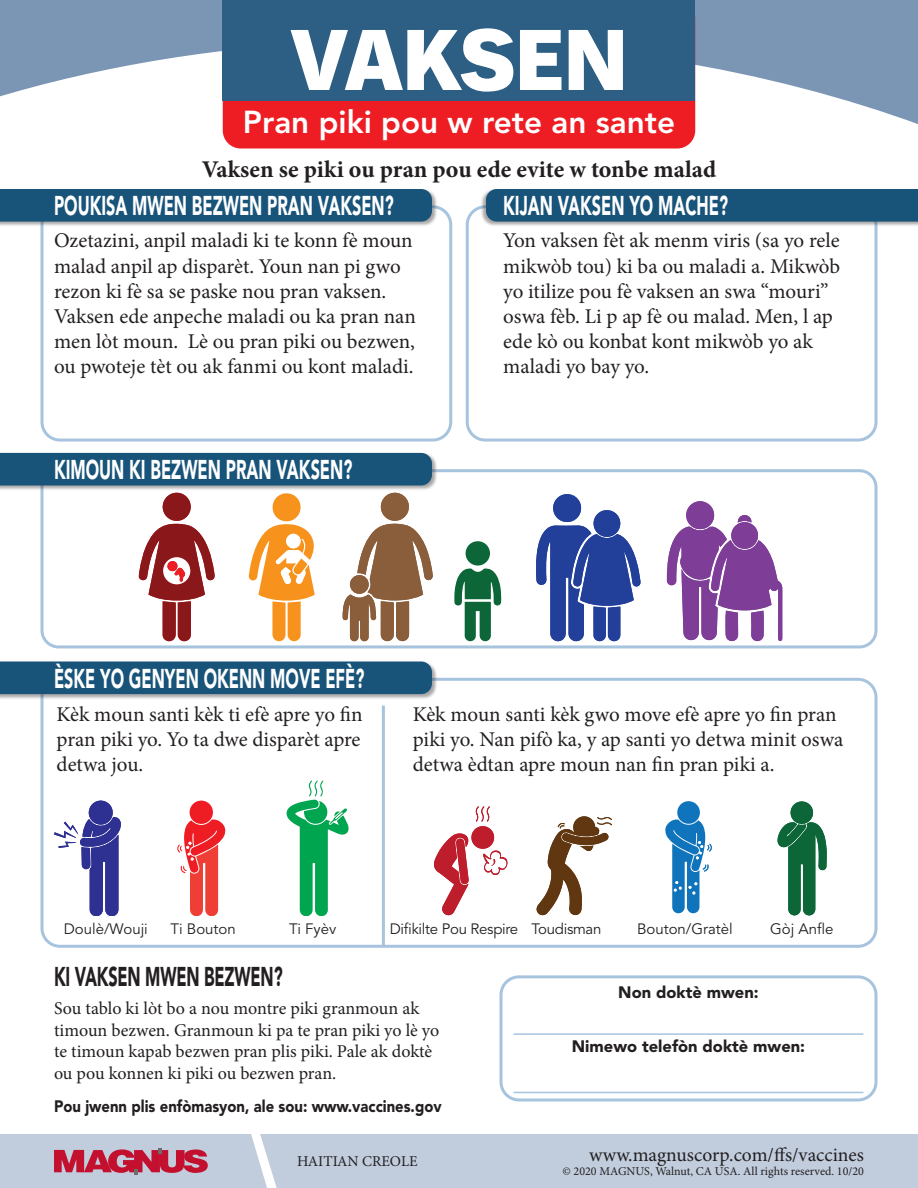
<style>
.page{position:relative;width:918px;height:1188px;background:#fff}
.page>*{position:absolute;margin:0;border:0;box-sizing:border-box;transform-origin:0 0}
.t1{font:800 90px "TV Nord EF";color:#fff}
.t2{font:800 31.5px "Avenir LT Std";color:#fff}
.t3{font:900 27px "Avenir LT Std";color:#fff;scale:.6 1}
.t4{font:900 27px "Avenir LT Std";letter-spacing:-.01em;color:#231f20;scale:.6 1}
.t5{font:700 24px "Minion Pro";color:#231f20}
.t6{font:21px/25.2px "Minion Pro";color:#231f20}
.t7{font:19.5px "Minion Pro";color:#231f20}
.t8{font:18px/21.6px "Minion Pro";color:#231f20}
.t9{font:900 16.5px "Avenir LT Std";color:#231f20;scale:.9 1}
.t10{font:900 16.5px "Avenir LT Std";color:#231f20}
.t11{font:15px "Avenir LT Std";color:#231f20}
.t12{font:15px "Avenir LT Std";letter-spacing:-.02em;color:#231f20}
.t13{font:15px "Minion Pro";color:#231f20}
.t14{font:12px "Minion Pro";color:#231f20}
</style>
<div class="page">
<svg style="left:0;top:0;width:918px;height:148px;fill:#7b96b4"></svg>
<svg style="left:0;top:1134px;width:918px;height:54px;background:#c1c3d4"></svg>
<div style="left:223px;top:0;width:472px;height:148px;background:#ee1d23;border-radius:18px"></div>
<div style="left:223px;top:0;width:472px;height:100px;background:#2d5e84"></div>
<div style="left:466px;top:205px;width:412px;height:237px;border:3px solid #a7c4df;border-radius:18px"></div>
<div style="left:40px;top:205px;width:412px;height:237px;border:3px solid #a7c4df;border-radius:18px"></div>
<div style="left:40px;top:678px;width:838px;height:270px;border:3px solid #a7c4df;border-radius:18px"></div>
<div style="left:0;top:189px;width:438px;height:38px;background:#231f20;opacity:.4"></div>
<div style="left:0;top:189px;width:432px;height:33px;background:#185379"></div>
<div style="left:0;top:661px;width:438px;height:39px;background:#231f20;opacity:.4"></div>
<div style="left:0;top:662px;width:432px;height:32px;background:#185379"></div>
<div style="left:481px;top:189px;width:437px;height:38px;background:#231f20;opacity:.4"></div>
<div style="left:486px;top:189px;width:432px;height:33px;background:#185379"></div>
<div style="left:40px;top:469px;width:838px;height:179px;border:3px solid #a7c4df;border-radius:16px"></div>
<div style="left:0;top:453px;width:438px;height:38px;background:#231f20;opacity:.4"></div>
<div style="left:0;top:453px;width:432px;height:32px;background:#185379"></div>
<div style="left:163px;top:493px;width:28px;height:28px;background:#8a1719;border-radius:50%"></div>
<svg style="left:139px;top:523px;width:76px;height:118px"></svg>
<div style="left:273px;top:493px;width:28px;height:28px;background:#f7931d;border-radius:50%"></div>
<svg style="left:248px;top:524px;width:67px;height:117px"></svg>
<div style="left:381px;top:493px;width:28px;height:28px;background:#8a5d3b;border-radius:50%"></div>
<svg style="left:343px;top:523px;width:90px;height:118px"></svg>
<div style="left:350px;top:575px;width:19px;height:19px;background:#8a5d3b;border-radius:50%"></div>
<svg style="left:454px;top:568px;width:47px;height:73px"></svg>
<div style="left:466px;top:541px;width:24px;height:25px;background:#0c6638;border-radius:50%"></div>
<div style="left:553px;top:494px;width:28px;height:28px;background:#223f99;border-radius:50%"></div>
<div style="left:594px;top:510px;width:26px;height:27px;background:#223f99;border-radius:50%"></div>
<svg style="left:536px;top:525px;width:105px;height:116px"></svg>
<div style="left:686px;top:501px;width:28px;height:28px;background:#7e3e98;border-radius:50%"></div>
<svg style="left:667px;top:515px;width:115px;height:126px"></svg>
<div style="left:500px;top:975px;width:378px;height:126px;border:3px solid #a7c4df;border-radius:18px"></div>
<hr style="left:514px;top:1033px;width:349px;height:2px;background:#a7c4df">
<hr style="left:514px;top:1092px;width:349px;height:1px;background:#a7c4df">
<div style="left:89px;top:801px;width:24px;height:24px;background:#2e3092;border-radius:50%"></div>
<svg style="left:54px;top:817px;width:67px;height:98px"></svg>
<div style="left:190px;top:801px;width:23px;height:23px;background:#ee1d23;border-radius:50%"></div>
<svg style="left:177px;top:819px;width:49px;height:96px"></svg>
<svg style="left:286px;top:780px;width:63px;height:135px"></svg>
<div style="left:677px;top:801px;width:23px;height:23px;background:#1074bc;border-radius:50%"></div>
<svg style="left:665px;top:819px;width:47px;height:95px"></svg>
<div style="left:471px;top:826px;width:23px;height:23px;background:#be1d2c;border-radius:50%"></div>
<svg style="left:434px;top:833px;width:35px;height:82px"></svg>
<svg style="left:475px;top:806px;width:15px;height:16px"></svg>
<svg style="left:483px;top:850px;width:25px;height:25px"></svg>
<svg style="left:536px;top:816px;width:76px;height:99px"></svg>
<svg style="left:777px;top:822px;width:50px;height:93px"></svg>
<div style="left:791px;top:801px;width:22px;height:23px;background:#0c6638;border-radius:50%"></div>
<hr style="left:382px;top:706px;width:3px;height:239px;background:#a7c4df">
<h1 class="t1" style="left:291px;top:9px;width:338px">VAKSEN</h1>
<h2 class="t2" style="left:243px;top:104px;width:434px">Pran piki pou w rete an sante</h2>
<p class="t5" style="left:202px;top:153px;width:516px">Vaksen se piki ou pran pou ede evite w tonbe malad</p>
<p class="t3" style="left:54px;top:190px;width:568px">POUKISA MWEN BEZWEN PRAN VAKSEN?</p>
<p class="t6" style="left:54px;top:228px;width:363px">Ozetazini, anpil maladi ki te konn fè moun malad anpil ap disparèt. Youn nan pi gwo rezon ki fè sa se paske nou pran vaksen.<br>Vaksen ede anpeche maladi ou ka pran nan men lòt moun. Lè ou pran piki ou bezwen, ou pwoteje tèt ou ak fanmi ou kont maladi.</p>
<p class="t3" style="left:54px;top:453px;width:499px">KIMOUN KI BEZWEN PRAN VAKSEN?</p>
<p class="t3" style="left:54px;top:662px;width:519px">ÈSKE YO GENYEN OKENN MOVE EFÈ?</p>
<p class="t3" style="left:503px;top:190px;width:376px">KIJAN VAKSEN YO MACHE?</p>
<p class="t6" style="left:503px;top:228px;width:338px">Yon vaksen fèt ak menm viris (sa yo rele mikwòb tou) ki ba ou maladi a. Mikwòb yo itilize pou fè vaksen an swa “mouri” oswa fèb. Li p ap fè ou malad. Men, l ap ede kò ou konbat kont mikwòb yo ak maladi yo bay yo.</p>
<p class="t6" style="left:57px;top:702px;width:307px;text-align:justify">Kèk moun santi kèk ti efè apre yo fin pran piki yo. Yo ta dwe disparèt apre detwa jou.</p>
<p class="t6" style="left:413px;top:702px;width:432px">Kèk moun santi kèk gwo move efè apre yo fin pran piki yo. Nan pifò ka, y ap santi yo detwa minit oswa detwa èdtan apre moun nan fin pran piki a.</p>
<p class="t11" style="left:64px;top:920px;width:86px">Doulè/Wouji</p>
<p class="t11" style="left:171px;top:920px;width:67px">Ti Bouton</p>
<p class="t11" style="left:289px;top:920px;width:49px">Ti Fyèv</p>
<p class="t12" style="left:390px;top:920px;width:213px">Difikilte Pou Respire Toudisman</p>
<p class="t11" style="left:637px;top:920px;width:97px">Bouton/Gratèl</p>
<p class="t11" style="left:770px;top:920px;width:65px">Gòj Anfle</p>
<p class="t4" style="left:54px;top:960px;width:383px">KI VAKSEN MWEN BEZWEN?</p>
<p class="t8" style="left:54px;top:998px;width:387px">Sou tablo ki lòt bo a nou montre piki granmoun ak timoun bezwen. Granmoun ki pa te pran piki yo lè yo te timoun kapab bezwen pran plis piki. Pale ak doktè ou pou konnen ki piki ou bezwen pran.</p>
<p class="t9" style="left:54px;top:1096px;width:432px">Pou jwenn plis enfòmasyon, ale sou: www.vaccines.gov</p>
<p class="t10" style="left:618px;top:982px;width:142px">Non doktè mwen:</p>
<p class="t10" style="left:572px;top:1036px;width:235px">Nimewo telefòn doktè mwen:</p>
<p class="t13" style="left:297px;top:1152px;width:122px">HAITIAN CREOLE</p>
<p class="t7" style="left:589px;top:1141px;width:276px">www.magnuscorp.com/ffs/vaccines</p>
<p class="t14" style="left:562px;top:1163px;width:303px">© 2020 MAGNUS, Walnut, CA USA. All rights reserved. 10/20</p>
</div>
